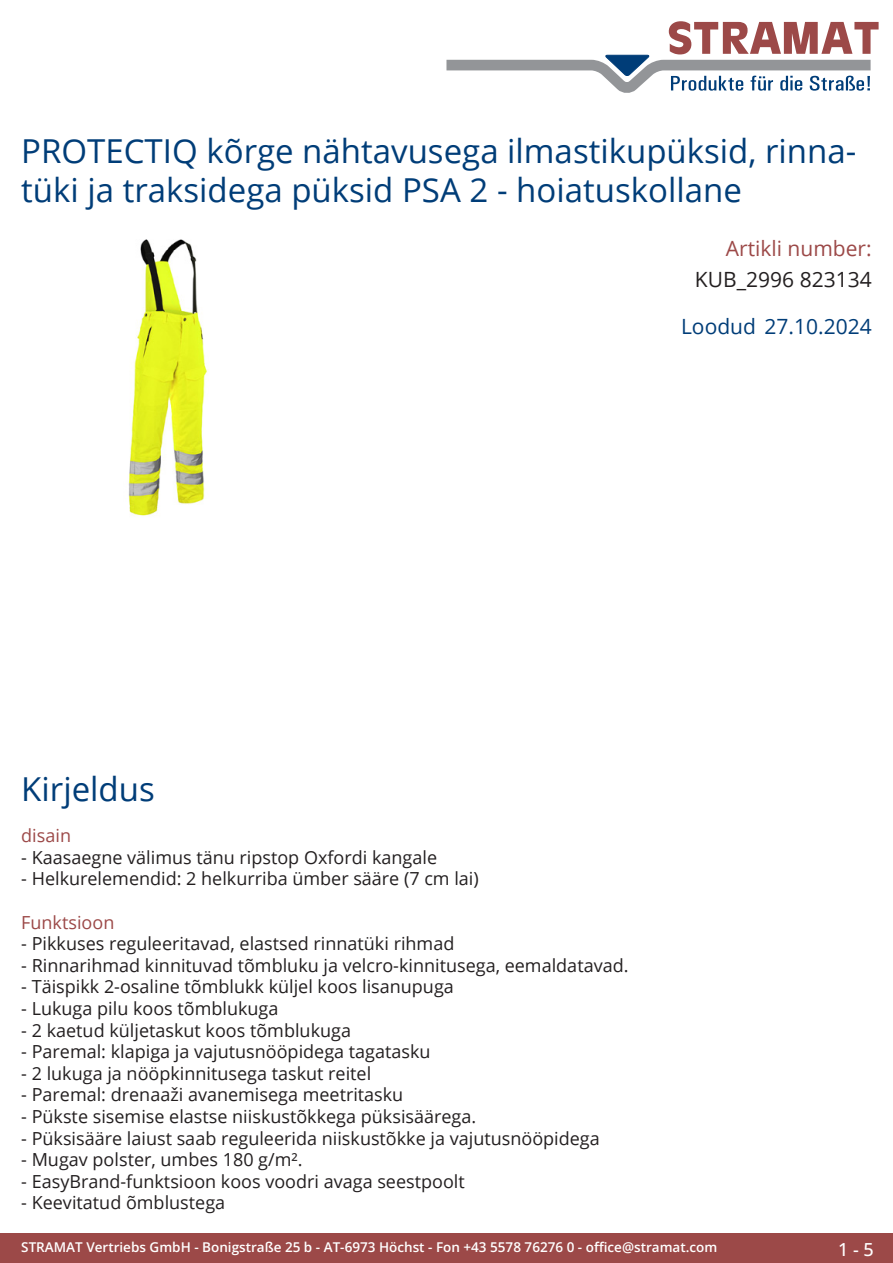
<style>
.page{position:relative;width:893px;height:1263px;background:#fff}
.page>*{position:absolute;margin:0;border:0;box-sizing:border-box;transform-origin:0 0}
.Produkttitel{font:33px/39.6px "Open Sans";color:#003d78}
.Erstellungsdatum{font:21px "Open Sans";color:#003d78}
.TechDaten_Überschrif{font:21px "Open Sans";color:#9c4948}
.TechDaten_Inhalt{font:21px "Open Sans";color:#231f20}
.Beschreibung_Text{font:18px "Open Sans";color:#231f20}
.Beschreibung_Text-2{font:18px "Open Sans";color:#9c4948}
.t1{font:500 18px "Open Sans";color:#fff}
.t2{font:600 13.5px "Open Sans";color:#fff}
</style>
<div class="page">
<div style="left:0;top:1233px;width:893px;height:30px;background:#9c4948"></div>
<svg style="left:446px;top:21px;width:433px;height:72px"></svg>
<img style="left:128px;top:239px;width:79px;height:277px">
<p class="Produkttitel" style="left:21px;top:130px;width:837px">PROTECTIQ kõrge nähtavusega ilmastikupüksid, rinna&shy;tüki ja traksidega püksid PSA 2 - hoiatuskollane</p>
<p class="TechDaten_Überschrif" style="left:726px;top:234px;width:147px">Artikli number:</p>
<p class="TechDaten_Inhalt" style="left:695px;top:265px;width:178px">KUB_2996 823134</p>
<p class="Erstellungsdatum" style="left:681px;top:312px;width:192px">Loodud 27.10.2024</p>
<p class="Produkttitel" style="left:21px;top:768px;width:135px">Kirjeldus</p>
<p class="Beschreibung_Text-2" style="left:21px;top:823px;width:51px">disain</p>
<p class="Beschreibung_Text" style="left:21px;top:845px;width:417px">- Kaasaegne välimus tänu ripstop Oxfordi kangale</p>
<p class="Beschreibung_Text" style="left:21px;top:866px;width:459px">- Helkurelemendid: 2 helkurriba ümber sääre (7 cm lai)</p>
<p class="Beschreibung_Text-2" style="left:21px;top:910px;width:95px">Funktsioon</p>
<p class="Beschreibung_Text" style="left:21px;top:931px;width:435px">- Pikkuses reguleeritavad, elastsed rinnatüki rihmad</p>
<p class="Beschreibung_Text" style="left:21px;top:953px;width:609px">- Rinnarihmad kinnituvad tõmbluku ja velcro-kinnitusega, eemaldatavad.</p>
<p class="Beschreibung_Text" style="left:21px;top:974px;width:434px">- Täispikk 2-osaline tõmblukk küljel koos lisanupuga</p>
<p class="Beschreibung_Text" style="left:21px;top:996px;width:259px">- Lukuga pilu koos tõmblukuga</p>
<p class="Beschreibung_Text" style="left:21px;top:1018px;width:331px">- 2 kaetud küljetaskut koos tõmblukuga</p>
<p class="Beschreibung_Text" style="left:21px;top:1039px;width:411px">- Paremal: klapiga ja vajutusnööpidega tagatasku</p>
<p class="Beschreibung_Text" style="left:21px;top:1061px;width:351px">- 2 lukuga ja nööpkinnitusega taskut reitel</p>
<p class="Beschreibung_Text" style="left:21px;top:1082px;width:384px">- Paremal: drenaaži avanemisega meetritasku</p>
<p class="Beschreibung_Text" style="left:21px;top:1104px;width:456px">- Pükste sisemise elastse niiskustõkkega püksisäärega.</p>
<p class="Beschreibung_Text" style="left:21px;top:1126px;width:580px">- Püksisääre laiust saab reguleerida niiskustõkke ja vajutusnööpidega</p>
<p class="Beschreibung_Text" style="left:21px;top:1147px;width:283px">- Mugav polster, umbes 180 g/m².</p>
<p class="Beschreibung_Text" style="left:21px;top:1169px;width:445px">- EasyBrand-funktsioon koos voodri avaga seestpoolt</p>
<p class="Beschreibung_Text" style="left:21px;top:1190px;width:205px">- Keevitatud õmblustega</p>
<p class="t2" style="left:21px;top:1238px;width:698px">STRAMAT Vertriebs GmbH - Bonigstraße 25 b - AT-6973 Höchst - Fon +43 5578 76276 0 - office@stramat.com</p>
<p class="t1" style="left:838px;top:1237px;width:37px">1 - 5</p>
</div>
